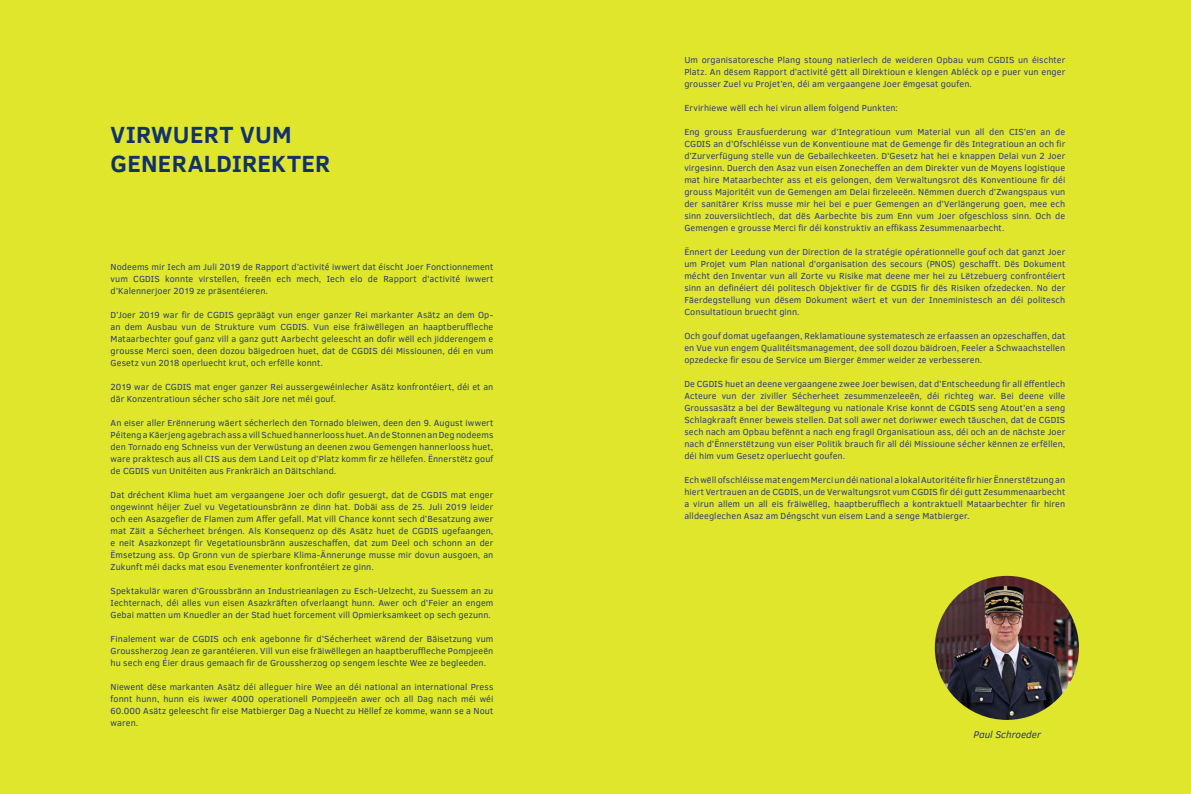
<style>
.page{position:relative;width:1191px;height:794px;background:#e0e62b}
.page>*{position:absolute;margin:0;border:0;box-sizing:border-box;transform-origin:0 0}
.t1{font:700 24px/28.8px "Clear Sans";letter-spacing:.015em;color:#12326e}
.t2{font:italic 10px "Clear Sans";color:#283583}
.t3{font:9px/12px "Clear Sans";letter-spacing:.01em;color:#2a3e79;text-align:justify}
</style>
<div class="page">
<img style="left:934px;top:576px;width:144px;height:144px;border-radius:72px">
<h1 class="t1" style="left:111px;top:119px;width:221px">VIRWUERT VUM<br>GENERALDIREKTER</h1>
<p class="t3" style="left:111px;top:260px;width:384px">Nodeems mir Iech am Juli 2019 de Rapport d’activité iwwert dat éischt Joer Fonctionnement vum CGDIS konnte virstellen, freeën ech mech, Iech elo de Rapport d’activité iwwert d’Kalennerjoer 2019 ze präsentéieren.</p>
<p class="t3" style="left:111px;top:308px;width:384px">D’Joer 2019 war fir de CGDIS gepräägt vun enger ganzer Rei markanter Asätz an dem Op&shy;an dem Ausbau vun de Strukture vum CGDIS. Vun eise fräiwëllegen an haaptberuffleche Mataarbechter gouf ganz vill a ganz gutt Aarbecht geleescht an dofir wëll ech jidderengem e grousse Merci soen, deen dozou bäigedroen huet, dat de CGDIS déi Missiounen, déi en vum Gesetz vun 2018 operluecht krut, och erfëlle konnt.</p>
<p class="t3" style="left:111px;top:380px;width:384px">2019 war de CGDIS mat enger ganzer Rei aussergewéinlecher Asätz konfrontéiert, déi et an där Konzentratioun sécher scho säit Jore net méi gouf.</p>
<p class="t3" style="left:111px;top:416px;width:384px">An eiser aller Erënnerung wäert sécherlech den Tornado bleiwen, deen den 9. August iwwert Péiteng a Käerjeng agebrach ass a vill Schued hannerlooss huet. An de Stonnen an Deg nodeems den Tornado eng Schneiss vun der Verwüstung an deenen zwou Gemengen hannerlooss huet, ware praktesch aus all CIS aus dem Land Leit op d’Platz komm fir ze hëllefen. Ënnerstëtz gouf de CGDIS vun Unitéiten aus Frankräich an Däitschland.</p>
<p class="t3" style="left:111px;top:488px;width:384px">Dat dréchent Klima huet am vergaangene Joer och dofir gesuergt, dat de CGDIS mat enger ongewinnt héijer Zuel vu Vegetatiounsbränn ze dinn hat. Dobäi ass de 25. Juli 2019 leider och een Asazgefier de Flamen zum Affer gefall. Mat vill Chance konnt sech d’Besatzung awer mat Zäit a Sécherheet bréngen. Als Konsequenz op dës Asätz huet de CGDIS ugefaangen, e neit Asazkonzept fir Vegetatiounsbränn auszeschaffen, dat zum Deel och schonn an der Ëmsetzung ass. Op Gronn vun de spierbare Klima-Ännerunge musse mir dovun ausgoen, an Zukunft méi dacks mat esou Evenementer konfrontéiert ze ginn.</p>
<p class="t3" style="left:111px;top:584px;width:384px">Spektakulär waren d’Groussbränn an Industrieanlagen zu Esch-Uelzecht, zu Suessem an zu Iechternach, déi alles vun eisen Asazkräften ofverlaangt hunn. Awer och d’Feier an engem Gebai matten um Knuedler an der Stad huet forcement vill Opmierksamkeet op sech gezunn.</p>
<p class="t3" style="left:111px;top:632px;width:384px">Finalement war de CGDIS och enk agebonne fir d’Sécherheet wärend der Bäisetzung vum Groussherzog Jean ze garantéieren. Vill vun eise fräiwëllegen an haaptberuffleche Pompjeeën hu sech eng Éier draus gemaach fir de Groussherzog op sengem leschte Wee ze begleeden.</p>
<p class="t3" style="left:111px;top:680px;width:384px">Niewent dëse markanten Asätz déi alleguer hire Wee an déi national an international Press fonnt hunn, hunn eis iwwer 4000 operationell Pompjeeën awer och all Dag nach méi wéi 60.000 Asätz geleescht fir eise Matbierger Dag a Nuecht zu Hëllef ze komme, wann se a Nout waren.</p>
<p class="t3" style="left:684px;top:54px;width:382px">Um organisatoresche Plang stoung natierlech de weideren Opbau vum CGDIS un éischter Platz. An dësem Rapport d’activité gëtt all Direktioun e klengen Abléck op e puer vun enger grousser Zuel vu Projet’en, déi am vergaangene Joer ëmgesat goufen.</p>
<p class="t3" style="left:684px;top:102px;width:215px">Ervirhiewe wëll ech hei virun allem folgend Punkten:</p>
<p class="t3" style="left:684px;top:126px;width:382px">Eng grouss Erausfuerderung war d’Integratioun vum Material vun all den CIS’en an de CGDIS an d’Ofschléisse vun de Konventioune mat de Gemenge fir dës Integratioun an och fir d’Zurverfügung stelle vun de Gebailechkeeten. D’Gesetz hat hei e knappen Delai vun 2 Joer virgesinn. Duerch den Asaz vun eisen Zonecheffen an dem Direkter vun de Moyens logistique mat hire Mataarbechter ass et eis gelongen, dem Verwaltungsrot dës Konventioune fir déi grouss Majoritéit vun de Gemengen am Delai firzeleeën. Nëmmen duerch d’Zwangspaus vun der sanitärer Kriss musse mir hei bei e puer Gemengen an d’Verlängerung goen, mee ech sinn zouversiichtlech, dat dës Aarbechte bis zum Enn vum Joer ofgeschloss sinn. Och de Gemengen e grousse Merci fir déi konstruktiv an effikass Zesummenaarbecht.</p>
<p class="t3" style="left:684px;top:246px;width:382px">Ënnert der Leedung vun der Direction de la stratégie opérationnelle gouf och dat ganzt Joer um Projet vum Plan national d’organisation des secours (PNOS) geschafft. Dës Dokument mécht den Inventar vun all Zorte vu Risike mat deene mer hei zu Lëtzebuerg confrontéiert sinn an definéiert déi politesch Objektiver fir de CGDIS fir dës Risiken ofzedecken. No der Fäerdegstellung vun dësem Dokument wäert et vun der Inneministesch an déi politesch Consultatioun bruecht ginn.</p>
<p class="t3" style="left:684px;top:330px;width:382px">Och gouf domat ugefaangen, Reklamatioune systematesch ze erfaassen an opzeschaffen, dat en Vue vun engem Qualitéitsmanagement, dee soll dozou bäidroen, Feeler a Schwaachstellen opzedecke fir esou de Service um Bierger ëmmer weider ze verbesseren.</p>
<p class="t3" style="left:684px;top:378px;width:382px">De CGDIS huet an deene vergaangene zwee Joer bewisen, dat d’Entscheedung fir all ëffentlech Acteure vun der ziviller Sécherheet zesummenzeleeën, déi richteg war. Bei deene ville Groussasätz a bei der Bewältegung vu nationale Krise konnt de CGDIS seng Atout’en a seng Schlagkraaft ënner beweis stellen. Dat soll awer net doriwwer ewech täuschen, dat de CGDIS sech nach am Opbau befënnt a nach eng fragil Organisatioun ass, déi och an de nächste Joer nach d’Ënnerstëtzung vun eiser Politik brauch fir all déi Missioune sécher kënnen ze erfëllen, déi him vum Gesetz operluecht goufen.</p>
<p class="t3" style="left:684px;top:474px;width:382px">Ech wëll ofschléisse mat engem Merci un déi national a lokal Autoritéite fir hier Ënnerstëtzung an hiert Vertrauen an de CGDIS, un de Verwaltungsrot vum CGDIS fir déi gutt Zesummenaarbecht a virun allem un all eis fräiwëlleg, haaptberufflech a kontraktuell Mataarbechter fir hiren alldeeglechen Asaz am Déngscht vun eisem Land a senge Matbierger.</p>
<p class="t2" style="left:973px;top:728px;width:69px">Paul Schroeder</p>
</div>
